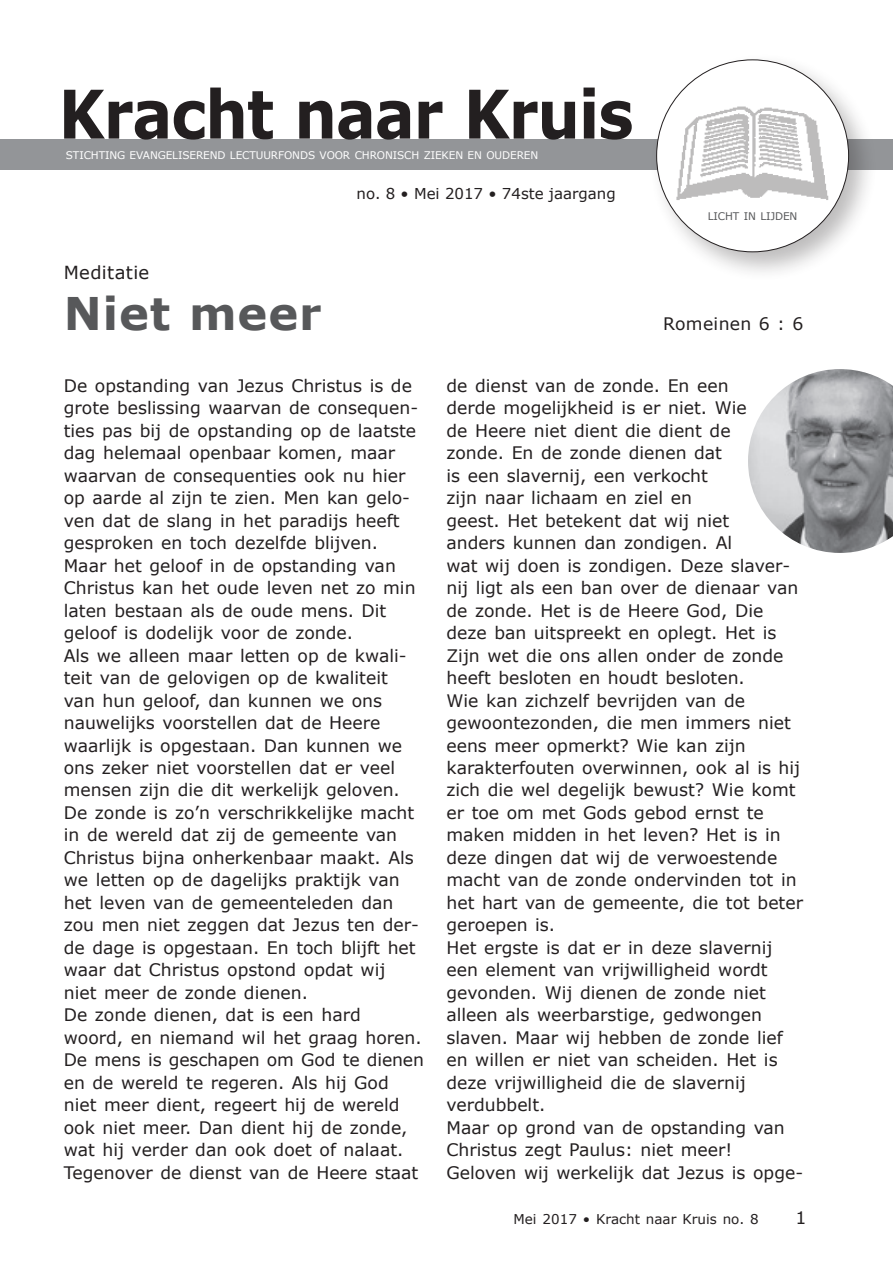
<style>
.page{position:relative;width:893px;height:1263px;background:#fff}
.page>*{position:absolute;margin:0;border:0;box-sizing:border-box;transform-origin:0 0}
.t1{font:700 45px "Verdana";letter-spacing:.02em;color:#57585a}
.t2{font:18px "Verdana";letter-spacing:.02em;color:#231f20}
.t3{font:17.25px/22.5px "Verdana";color:#231f20}
.t4{font:17.25px "Verdana";letter-spacing:.02em;color:#231f20}
.t5{font:15px "Verdana";color:#231f20}
.t6{font:13.5px "Verdana";color:#231f20}
.t7{font:10.5px "Verdana";letter-spacing:-.01em;color:#fff}
.t8{font:10.5px "Verdana";letter-spacing:-.01em;color:#57585a}
</style>
<div class="page">
<div style="left:0;top:139px;width:893px;height:31px;background:#939598"></div>
<div style="left:648px;top:52px;width:230px;height:229px;background:#231f20;opacity:.3"></div>
<div style="left:657px;top:60px;width:192px;height:192px;background:#fff;border-radius:50%"></div>
<svg style="left:64px;top:88px;width:568px;height:52px"></svg>
<img style="left:648px;top:102px;width:201px;height:108px">
<img style="left:748px;top:369px;width:145px;height:184px">
<p class="t7" style="left:66px;top:148px;width:474px">STICHTING EVANGELISEREND LECTUURFONDS VOOR CHRONISCH ZIEKEN EN OUDEREN</p>
<p class="t5" style="left:357px;top:184px;width:261px">no. 8 • Mei 2017 • 74ste jaargang</p>
<p class="t2" style="left:64px;top:261px;width:87px">Meditatie</p>
<h1 class="t1" style="left:64px;top:284px;width:259px">Niet meer</h1>
<p class="t8" style="left:708px;top:209px;width:91px">LICHT IN LIJDEN</p>
<p class="t4" style="left:663px;top:313px;width:142px">Romeinen 6 : 6</p>
<p class="t3" style="left:64px;top:374px;width:362px">De opstanding van Jezus Christus is de grote beslissing waarvan de consequen&shy;ties pas bij de opstanding op de laatste dag helemaal openbaar komen, maar waarvan de consequenties ook nu hier op aarde al zijn te zien. Men kan gelo&shy;ven dat de slang in het paradijs heeft gesproken en toch dezelfde blijven.<br>Maar het geloof in de opstanding van Christus kan het oude leven net zo min laten bestaan als de oude mens. Dit geloof is dodelijk voor de zonde.<br>Als we alleen maar letten op de kwali&shy;teit van de gelovigen op de kwaliteit<br>van hun geloof, dan kunnen we ons nauwelijks voorstellen dat de Heere waarlijk is opgestaan. Dan kunnen we ons zeker niet voorstellen dat er veel mensen zijn die dit werkelijk geloven.<br>De zonde is zo’n verschrikkelijke macht in de wereld dat zij de gemeente van Christus bijna onherkenbaar maakt. Als we letten op de dagelijks praktijk van het leven van de gemeenteleden dan zou men niet zeggen dat Jezus ten der&shy;de dage is opgestaan. En toch blijft het waar dat Christus opstond opdat wij<br>niet meer de zonde dienen.<br>De zonde dienen, dat is een hard woord, en niemand wil het graag horen.<br>De mens is geschapen om God te dienen en de wereld te regeren. Als hij God niet meer dient, regeert hij de wereld ook niet meer. Dan dient hij de zonde, wat hij verder dan ook doet of nalaat.<br>Tegenover de dienst van de Heere staat</p>
<p class="t3" style="left:446px;top:374px;width:358px">de dienst van de zonde. En een<br>derde mogelijkheid is er niet. Wie<br>de Heere niet dient die dient de<br>zonde. En de zonde dienen dat<br>is een slavernij, een verkocht<br>zijn naar lichaam en ziel en<br>geest. Het betekent dat wij niet<br>anders kunnen dan zondigen. Al<br>wat wij doen is zondigen. Deze slaver&shy;nij ligt als een ban over de dienaar van de zonde. Het is de Heere God, Die deze ban uitspreekt en oplegt. Het is Zijn wet die ons allen onder de zonde heeft besloten en houdt besloten.<br>Wie kan zichzelf bevrijden van de gewoontezonden, die men immers niet eens meer opmerkt? Wie kan zijn karakterfouten overwinnen, ook al is hij zich die wel degelijk bewust? Wie komt er toe om met Gods gebod ernst te maken midden in het leven? Het is in deze dingen dat wij de verwoestende macht van de zonde ondervinden tot in het hart van de gemeente, die tot beter geroepen is.<br>Het ergste is dat er in deze slavernij een element van vrijwilligheid wordt gevonden. Wij dienen de zonde niet alleen als weerbarstige, gedwongen slaven. Maar wij hebben de zonde lief en willen er niet van scheiden. Het is deze vrijwilligheid die de slavernij verdubbelt.<br>Maar op grond van de opstanding van Christus zegt Paulus: niet meer!<br>Geloven wij werkelijk dat Jezus is opge-</p>
<p class="t6" style="left:513px;top:1211px;width:247px">Mei 2017 • Kracht naar Kruis no. 8</p>
<p class="t3" style="left:795px;top:1207px;width:12px">1</p>
</div>
